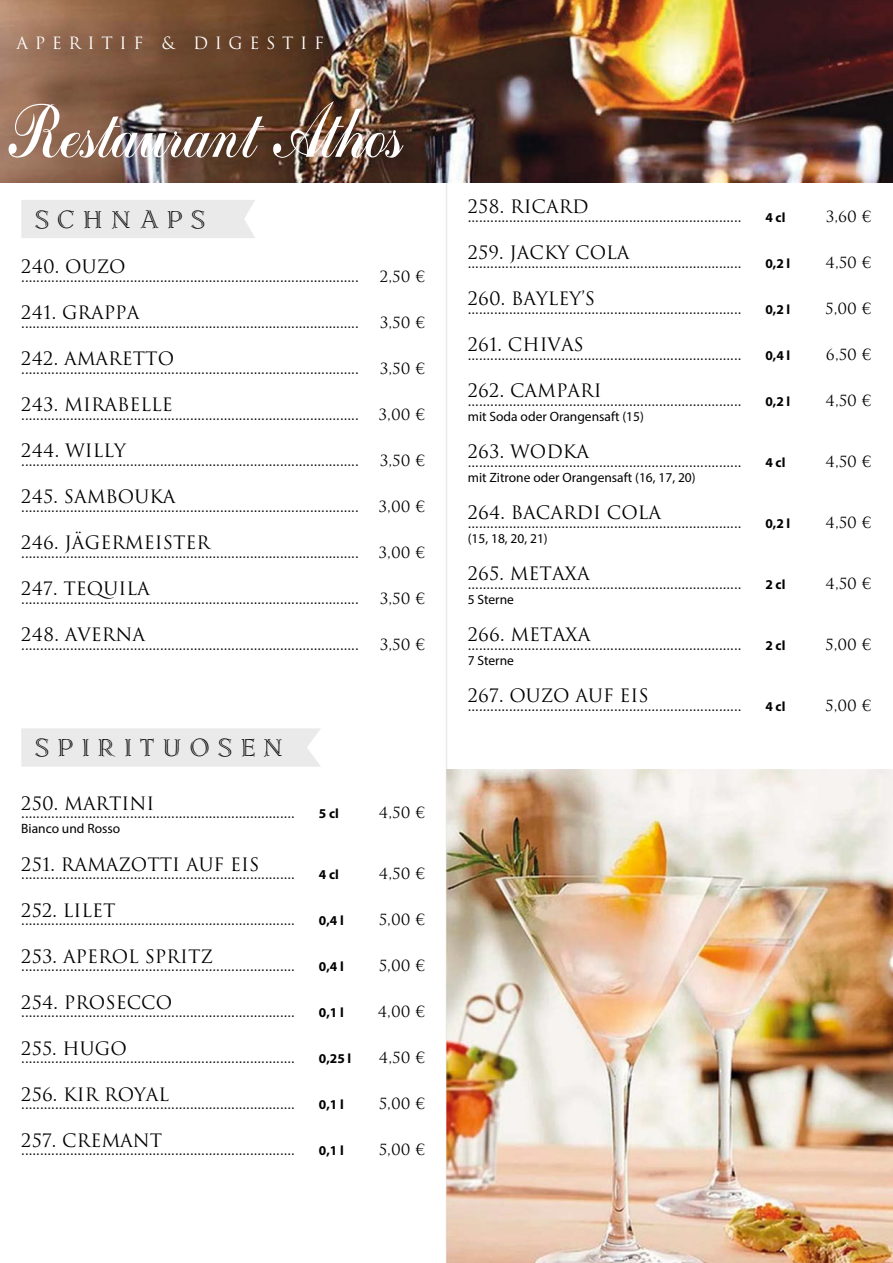
<style>
.page{position:relative;width:893px;height:1263px;background:#fff}
.page>*{position:absolute;margin:0;border:0;box-sizing:border-box;transform-origin:0 0}
.t1{font:500 76.5px "Odessa P Cfor Serge";color:#fff}
.t2{font:500 24px "Lidia";letter-spacing:.3em;color:#000}
.t3{font:18px "Romul";color:#000}
.t4{font:16.5px "Romul";letter-spacing:.4em;color:#fff}
.t5{font:15px "Romul";color:#000}
.t6{font:13.5px "Myriad Pro";color:#000}
.t7{font:700 13.5px "Myriad Pro";color:#000}
</style>
<div class="page">
<hr style="left:446px;top:0;width:1px;height:1263px;background:#eaeaeb">
<img style="left:0;top:0;width:893px;height:183px">
<img style="left:446px;top:770px;width:447px;height:493px">
<div style="left:21px;top:200px;width:234px;height:38px;background:#eaeaeb"></div>
<div style="left:21px;top:728px;width:300px;height:39px;background:#eaeaeb"></div>
<p class="t4" style="left:17px;top:34px;width:309px">APERITIF &amp; DIGESTIF</p>
<h1 class="t1" style="left:7px;top:94px;width:397px">Restaurant Athos</h1>
<h2 class="t2" style="left:34px;top:206px;width:173px">SCHNAPS</h2>
<p class="t3" style="left:21px;top:256px;width:106px">240. OUZO</p>
<p class="t5" style="left:21px;top:267px;width:339px">..........................................................................................</p>
<p class="t5" style="left:380px;top:267px;width:47px">2,50 €</p>
<p class="t3" style="left:21px;top:302px;width:120px">241. GRAPPA</p>
<p class="t5" style="left:21px;top:313px;width:339px">..........................................................................................</p>
<p class="t5" style="left:380px;top:313px;width:47px">3,50 €</p>
<p class="t3" style="left:21px;top:348px;width:154px">242. AMARETTO</p>
<p class="t5" style="left:21px;top:359px;width:339px">..........................................................................................</p>
<p class="t5" style="left:380px;top:359px;width:47px">3,50 €</p>
<p class="t3" style="left:21px;top:394px;width:153px">243. MIRABELLE</p>
<p class="t5" style="left:21px;top:405px;width:339px">..........................................................................................</p>
<p class="t5" style="left:378px;top:405px;width:48px">3,00 €</p>
<p class="t3" style="left:21px;top:440px;width:106px">244. WILLY</p>
<p class="t5" style="left:21px;top:451px;width:339px">..........................................................................................</p>
<p class="t5" style="left:380px;top:451px;width:47px">3,50 €</p>
<p class="t3" style="left:21px;top:486px;width:156px">245. SAMBOUKA</p>
<p class="t5" style="left:21px;top:497px;width:339px">..........................................................................................</p>
<p class="t5" style="left:378px;top:497px;width:48px">3,00 €</p>
<p class="t3" style="left:21px;top:532px;width:190px">246. JA<sup>¨</sup> GERMEISTER</p>
<p class="t5" style="left:21px;top:543px;width:339px">..........................................................................................</p>
<p class="t5" style="left:378px;top:543px;width:48px">3,00 €</p>
<p class="t3" style="left:21px;top:578px;width:130px">247. TEQUILA</p>
<p class="t5" style="left:21px;top:589px;width:339px">..........................................................................................</p>
<p class="t5" style="left:380px;top:589px;width:47px">3,50 €</p>
<p class="t3" style="left:21px;top:624px;width:125px">248. AVERNA</p>
<p class="t5" style="left:21px;top:635px;width:339px">..........................................................................................</p>
<p class="t5" style="left:380px;top:635px;width:47px">3,50 €</p>
<h2 class="t2" style="left:34px;top:735px;width:253px">SPIRITUOSEN</h2>
<p class="t3" style="left:21px;top:792px;width:135px">250. MARTINI</p>
<p class="t5" style="left:21px;top:804px;width:275px">.........................................................................</p>
<p class="t7" style="left:319px;top:805px;width:22px">5 cl</p>
<p class="t5" style="left:379px;top:804px;width:48px">4,50 €</p>
<p class="t6" style="left:21px;top:820px;width:100px">Bianco und Rosso</p>
<p class="t3" style="left:21px;top:853px;width:240px">251. RAMAZOTTI AUF EIS</p>
<p class="t5" style="left:21px;top:865px;width:275px">.........................................................................</p>
<p class="t7" style="left:319px;top:866px;width:22px">4 cl</p>
<p class="t5" style="left:379px;top:865px;width:48px">4,50 €</p>
<p class="t3" style="left:21px;top:899px;width:96px">252. LILET</p>
<p class="t5" style="left:21px;top:911px;width:275px">.........................................................................</p>
<p class="t7" style="left:319px;top:912px;width:26px">0,4 l</p>
<p class="t5" style="left:379px;top:911px;width:48px">5,00 €</p>
<p class="t3" style="left:21px;top:945px;width:193px">253. APEROL SPRITZ</p>
<p class="t5" style="left:21px;top:957px;width:275px">.........................................................................</p>
<p class="t7" style="left:319px;top:958px;width:26px">0,4 l</p>
<p class="t5" style="left:379px;top:957px;width:48px">5,00 €</p>
<p class="t3" style="left:21px;top:991px;width:152px">254. PROSECCO</p>
<p class="t5" style="left:21px;top:1003px;width:275px">.........................................................................</p>
<p class="t7" style="left:319px;top:1004px;width:26px">0,1 l</p>
<p class="t5" style="left:378px;top:1003px;width:49px">4,00 €</p>
<p class="t3" style="left:21px;top:1037px;width:107px">255. HUGO</p>
<p class="t5" style="left:21px;top:1049px;width:275px">.........................................................................</p>
<p class="t7" style="left:319px;top:1050px;width:34px">0,25 l</p>
<p class="t5" style="left:379px;top:1049px;width:48px">4,50 €</p>
<p class="t3" style="left:21px;top:1083px;width:149px">256. KIR ROYAL</p>
<p class="t5" style="left:21px;top:1095px;width:275px">.........................................................................</p>
<p class="t7" style="left:319px;top:1096px;width:26px">0,1 l</p>
<p class="t5" style="left:379px;top:1095px;width:48px">5,00 €</p>
<p class="t3" style="left:21px;top:1129px;width:143px">257. CREMANT</p>
<p class="t5" style="left:21px;top:1141px;width:275px">.........................................................................</p>
<p class="t7" style="left:319px;top:1142px;width:26px">0,1 l</p>
<p class="t5" style="left:379px;top:1141px;width:48px">5,00 €</p>
<p class="t3" style="left:468px;top:196px;width:123px">258. RICARD</p>
<p class="t5" style="left:468px;top:208px;width:275px">.........................................................................</p>
<p class="t7" style="left:765px;top:209px;width:22px">4 cl</p>
<p class="t5" style="left:826px;top:208px;width:48px">3,60 €</p>
<p class="t3" style="left:468px;top:242px;width:163px">259. JACKY COLA</p>
<p class="t5" style="left:468px;top:254px;width:275px">.........................................................................</p>
<p class="t7" style="left:765px;top:255px;width:26px">0,2 l</p>
<p class="t5" style="left:825px;top:254px;width:48px">4,50 €</p>
<p class="t3" style="left:468px;top:288px;width:129px">260. BAYLEY’S</p>
<p class="t5" style="left:468px;top:300px;width:275px">.........................................................................</p>
<p class="t7" style="left:765px;top:301px;width:26px">0,2 l</p>
<p class="t5" style="left:825px;top:300px;width:48px">5,00 €</p>
<p class="t3" style="left:468px;top:334px;width:118px">261. CHIVAS</p>
<p class="t5" style="left:468px;top:346px;width:275px">.........................................................................</p>
<p class="t7" style="left:765px;top:347px;width:26px">0,4 l</p>
<p class="t5" style="left:826px;top:346px;width:47px">6,50 €</p>
<p class="t3" style="left:468px;top:380px;width:135px">262. CAMPARI</p>
<p class="t5" style="left:468px;top:392px;width:275px">.........................................................................</p>
<p class="t7" style="left:765px;top:393px;width:26px">0,2 l</p>
<p class="t5" style="left:825px;top:392px;width:48px">4,50 €</p>
<p class="t6" style="left:468px;top:408px;width:178px">mit Soda oder Orangensaft (15)</p>
<p class="t3" style="left:468px;top:441px;width:123px">263. WODKA</p>
<p class="t5" style="left:468px;top:453px;width:275px">.........................................................................</p>
<p class="t7" style="left:765px;top:454px;width:22px">4 cl</p>
<p class="t5" style="left:825px;top:453px;width:48px">4,50 €</p>
<p class="t6" style="left:468px;top:469px;width:229px">mit Zitrone oder Orangensaft (16, 17, 20)</p>
<p class="t3" style="left:468px;top:502px;width:195px">264. BACARDI COLA</p>
<p class="t5" style="left:468px;top:514px;width:275px">.........................................................................</p>
<p class="t7" style="left:765px;top:515px;width:26px">0,2 l</p>
<p class="t5" style="left:825px;top:514px;width:48px">4,50 €</p>
<p class="t6" style="left:468px;top:530px;width:82px">(15, 18, 20, 21)</p>
<p class="t3" style="left:468px;top:563px;width:123px">265. METAXA</p>
<p class="t5" style="left:468px;top:575px;width:275px">.........................................................................</p>
<p class="t7" style="left:765px;top:576px;width:22px">2 cl</p>
<p class="t5" style="left:825px;top:575px;width:48px">4,50 €</p>
<p class="t6" style="left:468px;top:591px;width:48px">5 Sterne</p>
<p class="t3" style="left:468px;top:624px;width:124px">266. METAXA</p>
<p class="t5" style="left:468px;top:636px;width:275px">.........................................................................</p>
<p class="t7" style="left:765px;top:637px;width:22px">2 cl</p>
<p class="t5" style="left:825px;top:636px;width:48px">5,00 €</p>
<p class="t6" style="left:468px;top:652px;width:48px">7 Sterne</p>
<p class="t3" style="left:468px;top:685px;width:183px">267. OUZO AUF EIS</p>
<p class="t5" style="left:468px;top:697px;width:275px">.........................................................................</p>
<p class="t7" style="left:765px;top:698px;width:22px">4 cl</p>
<p class="t5" style="left:825px;top:697px;width:48px">5,00 €</p>
</div>
